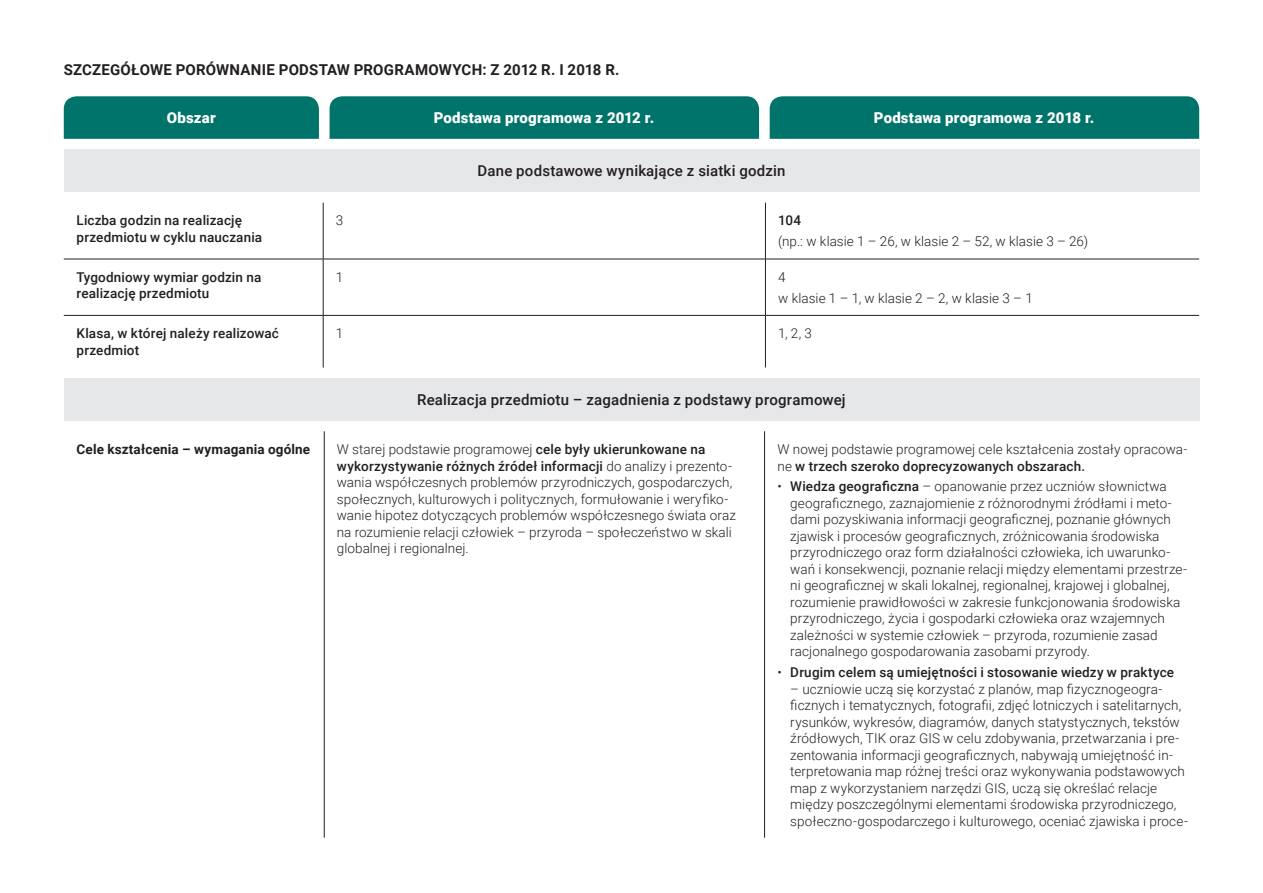
<style>
.page{position:relative;width:1263px;height:893px;background:#fff}
.page>*{position:absolute;margin:0;border:0;box-sizing:border-box;transform-origin:0 0}
.t1{font:500 15px "Roboto";letter-spacing:.01em;color:#231f20}
.t2{font:900 15px "Roboto";letter-spacing:.01em;color:#fff}
.t3{font:700 15px "Roboto";letter-spacing:.015em;color:#231f20}
.TABELA_-_tekst{font:300 13.5px/16.5px "Roboto";letter-spacing:.005em;color:#231f20}
.TABELA_-_lewa_kolumn{font:500 13.5px/16.5px "Roboto";letter-spacing:.01em;color:#231f20}
.TABELA_-_tekst-2{font:700 13.5px "Roboto";letter-spacing:.01em;color:#231f20}
.TABELA_-_tekst-3{font:500 13.5px "Roboto";color:#231f20}
.s1{font-weight:500}
.s2{font-weight:300}
</style>
<div class="page">
<div style="left:64px;top:378px;width:1135px;height:43px;background:#e6e7e9"></div>
<div style="left:64px;top:96px;width:255px;height:43px;background:#00736a"></div>
<div style="left:330px;top:96px;width:429px;height:43px;background:#00736a"></div>
<div style="left:770px;top:96px;width:429px;height:43px;background:#00736a"></div>
<div style="left:64px;top:149px;width:1135px;height:43px;background:#e6e7e9"></div>
<hr style="left:323px;top:203px;width:1px;height:56px;background:#231f20">
<hr style="left:765px;top:203px;width:1px;height:56px;background:#231f20">
<hr style="left:64px;top:259px;width:259px;height:1px;background:#231f20">
<hr style="left:323px;top:259px;width:442px;height:1px;background:#231f20">
<hr style="left:323px;top:259px;width:1px;height:56px;background:#231f20">
<hr style="left:765px;top:259px;width:434px;height:1px;background:#231f20">
<hr style="left:765px;top:259px;width:1px;height:56px;background:#231f20">
<hr style="left:64px;top:315px;width:259px;height:1px;background:#231f20">
<hr style="left:323px;top:315px;width:442px;height:1px;background:#231f20">
<hr style="left:323px;top:316px;width:1px;height:52px;background:#231f20">
<hr style="left:765px;top:315px;width:434px;height:1px;background:#231f20">
<hr style="left:765px;top:316px;width:1px;height:52px;background:#231f20">
<hr style="left:764px;top:431px;width:1px;height:407px;background:#231f20">
<hr style="left:324px;top:431px;width:1px;height:407px;background:#231f20">
<p class="t3" style="left:64px;top:59px;width:557px">SZCZEGÓŁOWE PORÓWNANIE PODSTAW PROGRAMOWYCH: Z 2012 R. I 2018 R.</p>
<p class="t2" style="left:167px;top:107px;width:50px">Obszar</p>
<p class="t2" style="left:434px;top:107px;width:222px">Podstawa programowa z 2012 r.</p>
<p class="t2" style="left:874px;top:107px;width:222px">Podstawa programowa z 2018 r.</p>
<p class="t1" style="left:477px;top:160px;width:309px">Dane podstawowe wynikające z siatki godzin</p>
<p class="TABELA_-_lewa_kolumn" style="left:77px;top:212px;width:187px">Liczba godzin na realizację przedmiotu w cyklu nauczania</p>
<p class="TABELA_-_tekst" style="left:336px;top:212px;width:9px">3</p>
<p class="TABELA_-_tekst-3" style="left:778px;top:211px;width:24px">104</p>
<p class="TABELA_-_tekst" style="left:778px;top:233px;width:311px">(np.: w klasie 1 – 26, w klasie 2 – 52, w klasie 3 – 26)</p>
<p class="TABELA_-_lewa_kolumn" style="left:77px;top:268px;width:186px">Tygodniowy wymiar godzin na realizację przedmiotu</p>
<p class="TABELA_-_tekst" style="left:336px;top:268px;width:9px">1</p>
<p class="TABELA_-_tekst" style="left:778px;top:268px;width:9px">4</p>
<p class="TABELA_-_tekst" style="left:778px;top:289px;width:256px">w klasie 1 – 1, w klasie 2 – 2, w klasie 3 – 1</p>
<p class="TABELA_-_lewa_kolumn" style="left:77px;top:325px;width:204px">Klasa, w której należy realizować przedmiot</p>
<p class="TABELA_-_tekst" style="left:336px;top:325px;width:9px">1</p>
<p class="TABELA_-_tekst" style="left:778px;top:325px;width:35px">1, 2, 3</p>
<p class="TABELA_-_tekst-2" style="left:77px;top:440px;width:235px">Cele kształcenia – wymagania ogólne</p>
<p class="t1" style="left:417px;top:389px;width:430px">Realizacja przedmiotu – zagadnienia z podstawy programowej</p>
<p class="TABELA_-_tekst" style="left:337px;top:441px;width:401px">W starej podstawie programowej <span class="s1">cele były ukierunkowane na wykorzystywanie różnych źródeł informacji</span> do analizy i prezento&shy;wania współczesnych problemów przyrodniczych, gospodarczych, społecznych, kulturowych i politycznych, formułowanie i weryfiko&shy;wanie hipotez dotyczących problemów współczesnego świata oraz na rozumienie relacji człowiek – przyroda – społeczeństwo w skali globalnej i regionalnej.</p>
<p class="TABELA_-_tekst" style="left:777px;top:441px;width:411px">W nowej podstawie programowej cele kształcenia zostały opracowa&shy;ne <span class="s1">w trzech szeroko doprecyzowanych obszarach.</span></p>
<p class="TABELA_-_tekst" style="left:790px;top:478px;width:398px;text-indent:-13px">• <span class="s1">Wiedza geograficzna</span> – opanowanie przez uczniów słownictwa geograficznego, zaznajomienie z różnorodnymi źródłami i meto&shy;dami pozyskiwania informacji geograficznej, poznanie głównych zjawisk i procesów geograficznych, zróżnicowania środowiska przyrodniczego oraz form działalności człowieka, ich uwarunko&shy;wań i konsekwencji, poznanie relacji między elementami przestrze&shy;ni geograficznej w skali lokalnej, regionalnej, krajowej i globalnej, rozumienie prawidłowości w zakresie funkcjonowania środowiska przyrodniczego, życia i gospodarki człowieka oraz wzajemnych zależności w systemie człowiek – przyroda, rozumienie zasad racjonalnego gospodarowania zasobami przyrody.</p>
<p class="TABELA_-_lewa_kolumn" style="left:777px;top:664px;width:398px"><span class="s2">•</span> Drugim celem są umiejętności i stosowanie wiedzy w praktyce</p>
<p class="TABELA_-_tekst" style="left:790px;top:680px;width:399px">– uczniowie uczą się korzystać z planów, map fizycznogeogra&shy;ficznych i tematycznych, fotografii, zdjęć lotniczych i satelitarnych, rysunków, wykresów, diagramów, danych statystycznych, tekstów źródłowych, TIK oraz GIS w celu zdobywania, przetwarzania i pre&shy;zentowania informacji geograficznych, nabywają umiejętność in&shy;terpretowania map różnej treści oraz wykonywania podstawowych map z wykorzystaniem narzędzi GIS, uczą się określać relacje między poszczególnymi elementami środowiska przyrodniczego, społeczno-gospodarczego i kulturowego, oceniać zjawiska i proce-</p>
</div>
